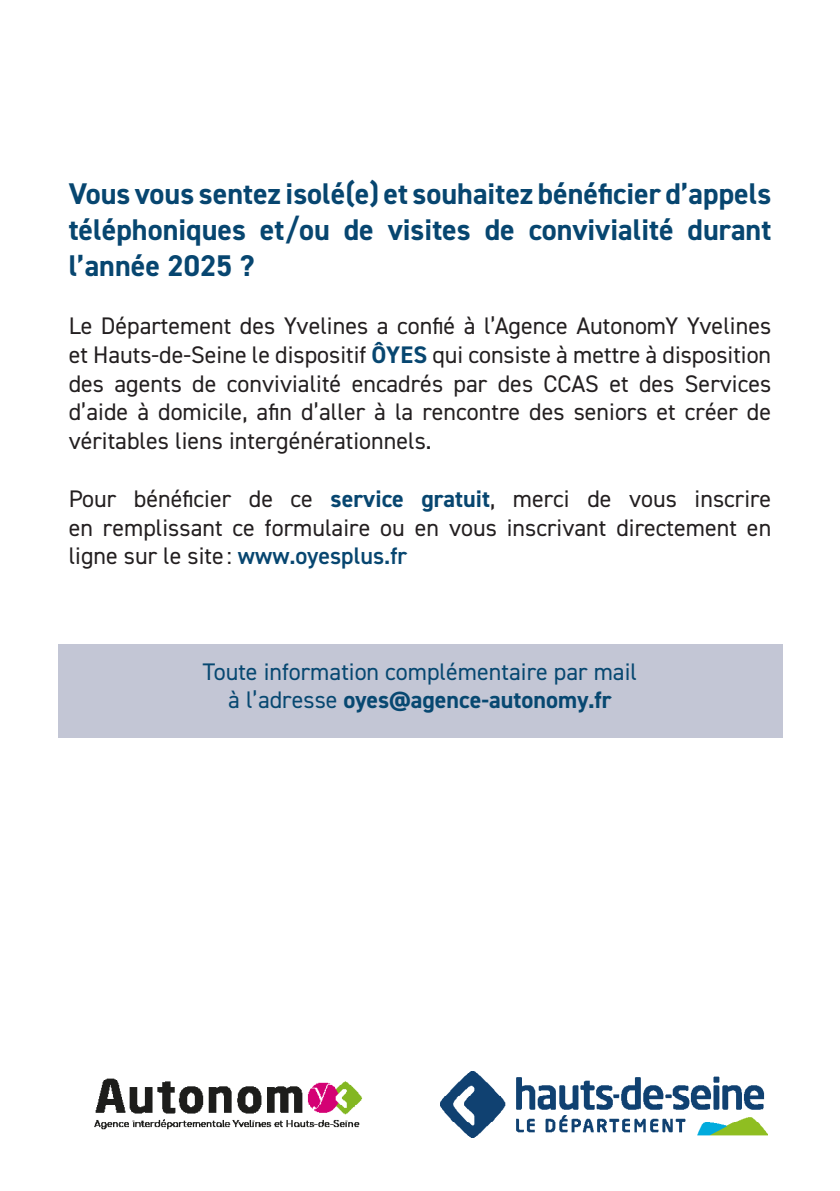
<style>
.page{position:relative;width:840px;height:1191px;background:#fff}
.page>*{position:absolute;margin:0;border:0;box-sizing:border-box;transform-origin:0 0}
.t1{font:700 30px/36px "DIN2014";color:#074670;text-align:justify}
.t2{font:24px/28.8px "DIN2014";color:#231f20;text-align:justify}
.t3{font:24px "DIN2014";color:#074871}
.t4{font:700 24px "DIN2014";color:#074871}
.s1{font-weight:700;color:#074670}
.s2{font-weight:600;color:#074670}
.s3{font-weight:400}
</style>
<div class="page">
<div style="left:58px;top:645px;width:723px;height:93px;background:#c3c6d5"></div>
<img style="left:440px;top:1071px;width:327px;height:66px">
<img style="left:94px;top:1078px;width:269px;height:52px">
<p class="t1" style="left:69px;top:175px;width:703px">Vous vous sentez isolé(e) et souhaitez bénéficier d’appels téléphoniques et/ou de visites de convivialité durant l’année 2025 ?</p>
<p class="t2" style="left:69px;top:311px;width:703px">Le Département des Yvelines a confié à l’Agence AutonomY Yvelines et Hauts-de-Seine le dispositif <span class="s1">ÔYES</span> qui consiste à mettre à disposition des agents de convivialité encadrés par des CCAS et des Services d’aide à domicile, afin d’aller à la rencontre des seniors et créer de véritables liens intergénérationnels.</p>
<p class="t2" style="left:69px;top:483px;width:703px">Pour bénéficier de ce <span class="s1">service gratuit</span>, merci de vous inscrire en remplissant ce formulaire ou en vous inscrivant directement en ligne sur le site : <span class="s2">www.oyesplus.fr</span></p>
<p class="t3" style="left:203px;top:656px;width:435px">Toute information complémentaire par mail</p>
<p class="t4" style="left:228px;top:684px;width:385px"><span class="s3">à l’adresse</span> oyes@agence-autonomy.fr</p>
</div>
